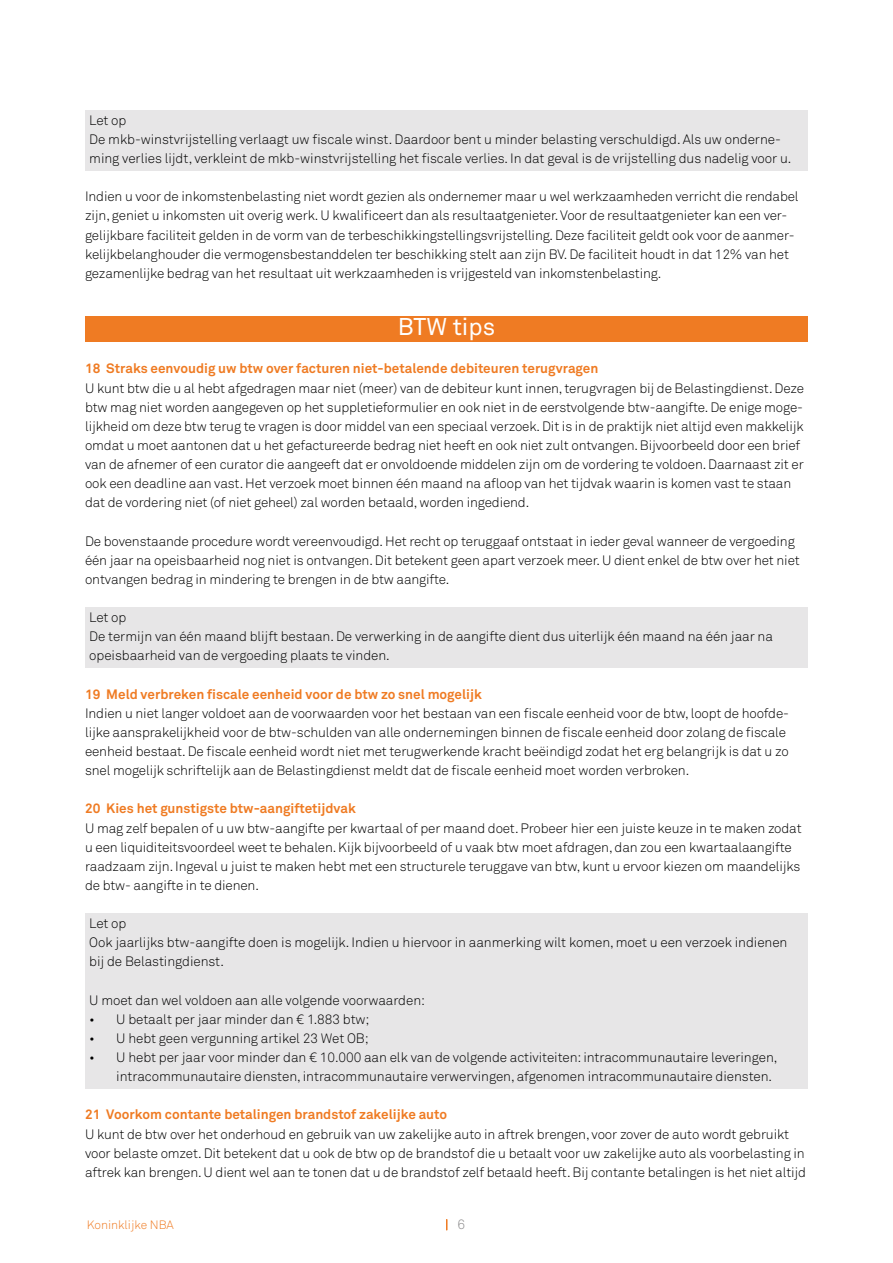
<style>
.page{position:relative;width:893px;height:1263px;background:#fff}
.page>*{position:absolute;margin:0;border:0;box-sizing:border-box;transform-origin:0 0}
.t1{font:24px "Akkurat";color:#fff}
.t2{font:300 13.5px/19.2px "Akkurat";letter-spacing:-.01em;color:#000}
.t3{font:700 13.5px "Akkurat";color:#ef7b23}
.t4{font:300 13.5px "Akkurat";color:#8d8c8d}
.t5{font:300 12px "Akkurat";color:#ef7b23}
</style>
<div class="page">
<div style="left:85px;top:110px;width:723px;height:22px;background:#e7e6e7"></div>
<div style="left:85px;top:129px;width:723px;height:41px;background:#e7e6e7"></div>
<div style="left:85px;top:316px;width:723px;height:26px;background:#ef7b23"></div>
<div style="left:85px;top:607px;width:723px;height:22px;background:#e7e6e7"></div>
<div style="left:85px;top:626px;width:723px;height:42px;background:#e7e6e7"></div>
<div style="left:85px;top:913px;width:723px;height:22px;background:#e7e6e7"></div>
<div style="left:85px;top:932px;width:723px;height:42px;background:#e7e6e7"></div>
<div style="left:85px;top:971px;width:723px;height:22px;background:#e7e6e7"></div>
<div style="left:85px;top:990px;width:723px;height:22px;background:#e7e6e7"></div>
<div style="left:85px;top:1009px;width:723px;height:22px;background:#e7e6e7"></div>
<div style="left:85px;top:1028px;width:723px;height:22px;background:#e7e6e7"></div>
<div style="left:85px;top:1047px;width:723px;height:41px;background:#e7e6e7"></div>
<p class="t2" style="left:89px;top:111px;width:704px">Let op<br>De mkb-winstvrijstelling verlaagt uw fiscale winst. Daardoor bent u minder belasting verschuldigd. Als uw onderne&shy;ming verlies lijdt, verkleint de mkb-winstvrijstelling het fiscale verlies. In dat geval is de vrijstelling dus nadelig voor u.</p>
<p class="t2" style="left:85px;top:187px;width:715px">Indien u voor de inkomstenbelasting niet wordt gezien als ondernemer maar u wel werkzaamheden verricht die rendabel zijn, geniet u inkomsten uit overig werk. U kwalificeert dan als resultaatgenieter. Voor de resultaatgenieter kan een ver&shy;gelijkbare faciliteit gelden in de vorm van de terbeschikkingstellingsvrijstelling. Deze faciliteit geldt ook voor de aanmer&shy;kelijkbelanghouder die vermogensbestanddelen ter beschikking stelt aan zijn BV. De faciliteit houdt in dat 12% van het gezamenlijke bedrag van het resultaat uit werkzaamheden is vrijgesteld van inkomstenbelasting.</p>
<h1 class="t1" style="left:398px;top:313px;width:99px">BTW tips</h1>
<p class="t3" style="left:85px;top:360px;width:515px">18 Straks eenvoudig uw btw over facturen niet-betalende debiteuren terugvragen</p>
<p class="t2" style="left:85px;top:378px;width:720px">U kunt btw die u al hebt afgedragen maar niet (meer) van de debiteur kunt innen, terugvragen bij de Belastingdienst. Deze btw mag niet worden aangegeven op het suppletieformulier en ook niet in de eerstvolgende btw-aangifte. De enige moge&shy;lijkheid om deze btw terug te vragen is door middel van een speciaal verzoek. Dit is in de praktijk niet altijd even makkelijk omdat u moet aantonen dat u het gefactureerde bedrag niet heeft en ook niet zult ontvangen. Bijvoorbeeld door een brief van de afnemer of een curator die aangeeft dat er onvoldoende middelen zijn om de vordering te voldoen. Daarnaast zit er ook een deadline aan vast. Het verzoek moet binnen één maand na afloop van het tijdvak waarin is komen vast te staan dat de vordering niet (of niet geheel) zal worden betaald, worden ingediend.</p>
<p class="t2" style="left:85px;top:531px;width:716px">De bovenstaande procedure wordt vereenvoudigd. Het recht op teruggaaf ontstaat in ieder geval wanneer de vergoeding één jaar na opeisbaarheid nog niet is ontvangen. Dit betekent geen apart verzoek meer. U dient enkel de btw over het niet ontvangen bedrag in mindering te brengen in de btw aangifte.</p>
<p class="t2" style="left:89px;top:608px;width:685px">Let op<br>De termijn van één maand blijft bestaan. De verwerking in de aangifte dient dus uiterlijk één maand na één jaar na opeisbaarheid van de vergoeding plaats te vinden.</p>
<p class="t3" style="left:85px;top:685px;width:398px">19 Meld verbreken fiscale eenheid voor de btw zo snel mogelijk</p>
<p class="t2" style="left:85px;top:704px;width:705px">Indien u niet langer voldoet aan de voorwaarden voor het bestaan van een fiscale eenheid voor de btw, loopt de hoofde&shy;lijke aansprakelijkheid voor de btw-schulden van alle ondernemingen binnen de fiscale eenheid door zolang de fiscale eenheid bestaat. De fiscale eenheid wordt niet met terugwerkende kracht beëindigd zodat het erg belangrijk is dat u zo snel mogelijk schriftelijk aan de Belastingdienst meldt dat de fiscale eenheid moet worden verbroken.</p>
<p class="t3" style="left:85px;top:800px;width:272px">20 Kies het gunstigste btw-aangiftetijdvak</p>
<p class="t2" style="left:85px;top:818px;width:718px">U mag zelf bepalen of u uw btw-aangifte per kwartaal of per maand doet. Probeer hier een juiste keuze in te maken zodat u een liquiditeitsvoordeel weet te behalen. Kijk bijvoorbeeld of u vaak btw moet afdragen, dan zou een kwartaalaangifte raadzaam zijn. Ingeval u juist te maken hebt met een structurele teruggave van btw, kunt u ervoor kiezen om maandelijks de btw- aangifte in te dienen.</p>
<p class="t2" style="left:89px;top:914px;width:700px">Let op<br>Ook jaarlijks btw-aangifte doen is mogelijk. Indien u hiervoor in aanmerking wilt komen, moet u een verzoek indienen bij de Belastingdienst.</p>
<p class="t2" style="left:89px;top:991px;width:337px">U moet dan wel voldoen aan alle volgende voorwaarden:</p>
<p class="t2" style="left:89px;top:1010px;width:282px">• U betaalt per jaar minder dan € 1.883 btw;</p>
<p class="t2" style="left:89px;top:1029px;width:281px">• U hebt geen vergunning artikel 23 Wet OB;</p>
<p class="t2" style="left:116px;top:1048px;width:663px;text-indent:-27px">• U hebt per jaar voor minder dan € 10.000 aan elk van de volgende activiteiten: intracommunautaire leveringen, intracommunautaire diensten, intracommunautaire verwervingen, afgenomen intracommunautaire diensten.</p>
<p class="t3" style="left:85px;top:1106px;width:364px">21 Voorkom contante betalingen brandstof zakelijke auto</p>
<p class="t2" style="left:85px;top:1124px;width:723px">U kunt de btw over het onderhoud en gebruik van uw zakelijke auto in aftrek brengen, voor zover de auto wordt gebruikt voor belaste omzet. Dit betekent dat u ook de btw op de brandstof die u betaalt voor uw zakelijke auto als voorbelasting in aftrek kan brengen. U dient wel aan te tonen dat u de brandstof zelf betaald heeft. Bij contante betalingen is het niet altijd</p>
<p class="t5" style="left:87px;top:1217px;width:89px">Koninklijke NBA</p>
<p class="t4" style="left:457px;top:1216px;width:9px">6</p>
</div>
